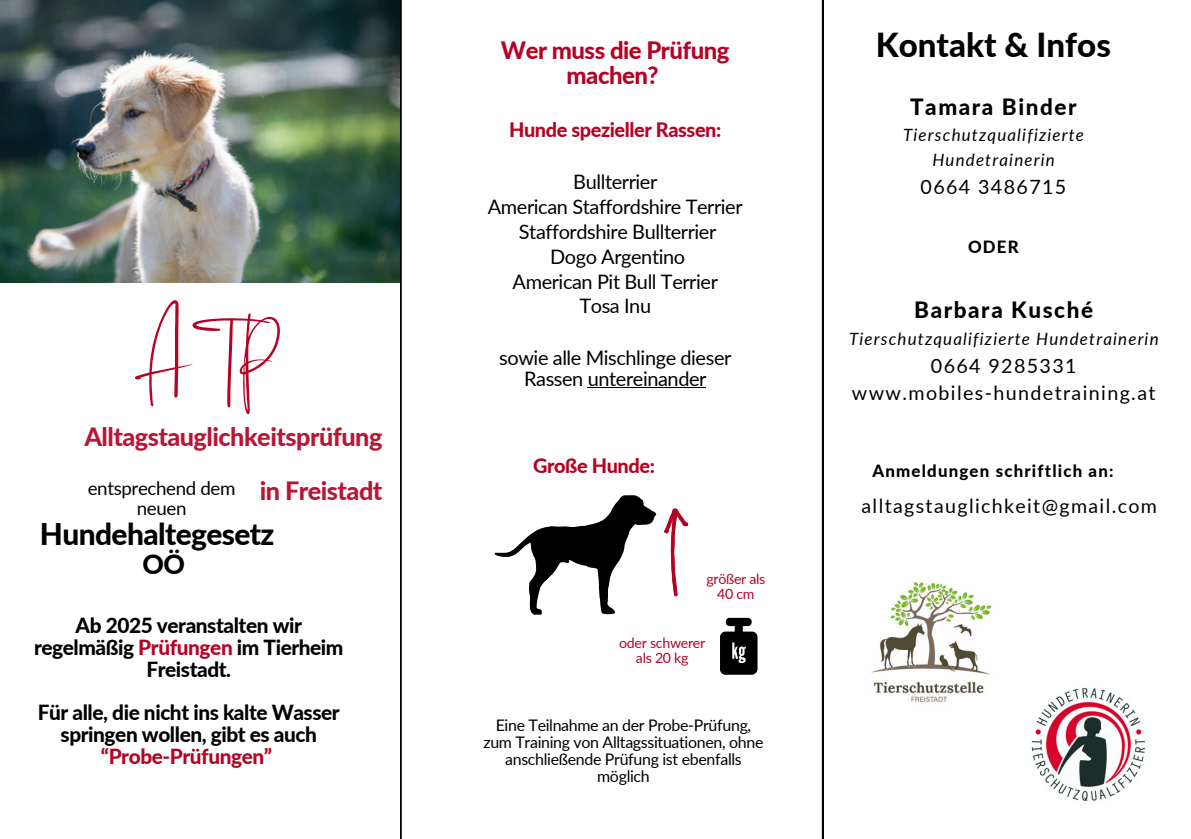
<style>
.page{position:relative;width:1191px;height:839px;background:#fff}
.page>*{position:absolute;margin:0;border:0;box-sizing:border-box;transform-origin:0 0}
.t1{font:73.2px "Brilliant Signature 1";color:#b40426}
.t2{font:800 33.2px "Lato";color:#000}
.t3{font:800 29.8px "Lato";letter-spacing:-.02em;color:#000}
.t4{font:800 26.6px "Lato";color:#000}
.t5{font:800 25.2px/54px "Lato";letter-spacing:-.02em;color:#b40426;text-align:right}
.t6{font:800 24px/25px "Lato";letter-spacing:-.02em;color:#b40426;text-align:center}
.t7{font:800 22.4px "Lato";letter-spacing:.07em;color:#000}
.t8{font:800 20.8px/21.8px "Lato";letter-spacing:-.02em;color:#000;text-align:center}
.t9{font:20px/25px "Lato";letter-spacing:-.02em;color:#000;text-align:center}
.t10{font:800 20px "Lato";letter-spacing:-.02em;color:#b40426}
.t11{font:19.6px "Lato";letter-spacing:.07em;color:#000}
.t12{font:18.8px/20px "Lato";letter-spacing:-.02em;color:#000;text-align:center}
.t13{font:italic 17px/24.4px "Lato";letter-spacing:.07em;color:#000;text-align:center}
.t14{font:800 16.8px "Lato";letter-spacing:.07em;color:#000}
.t15{font:16px/17px "Lato";letter-spacing:-.02em;color:#000;text-align:center}
.t16{font:14.2px/14.8px "Lato";letter-spacing:-.02em;color:#b40426;text-align:center}
.s1{color:#b40426}
</style>
<div class="page">
<img style="left:0;top:0;width:400px;height:282px">
<svg style="left:400px;top:0;width:423px;height:838px"></svg>
<img style="left:871px;top:582px;width:121px;height:120px">
<img style="left:1031px;top:687px;width:115px;height:115px">
<hr style="left:588px;top:387px;width:118px;height:1px;background:#000">
<h4 class="t1" style="left:134px;top:335px;width:125px">ATP</h4>
<p class="t5" style="left:84px;top:409px;width:300px">Alltagstauglichkeitsprüfung in Freistadt</p>
<p class="t12" style="left:88px;top:477px;width:149px">entsprechend dem neuen</p>
<p class="t3" style="left:40px;top:515px;width:236px">Hundehaltegesetz</p>
<h1 class="t4" style="left:143px;top:548px;width:44px">OÖ</h1>
<h4 class="t8" style="left:34px;top:614px;width:311px">Ab 2025 veranstalten wir regelmäßig <span class="s1">Prüfungen</span> im Tierheim<br>Freistadt.</h4>
<h3 class="t8" style="left:38px;top:701px;width:303px">Für alle, die nicht ins kalte Wasser springen wollen, gibt es auch <span class="s1">“Probe-Prüfungen”</span></h3>
<p class="t6" style="left:501px;top:37px;width:230px">Wer muss die Prüfung machen?</p>
<h6 class="t10" style="left:509px;top:117px;width:214px">Hunde spezieller Rassen:</h6>
<h6 class="t9" style="left:488px;top:168px;width:256px">Bullterrier<br>American Staffordshire Terrier<br>Staffordshire Bullterrier<br>Dogo Argentino<br>American Pit Bull Terrier<br>Tosa Inu</h6>
<h5 class="t9" style="left:499px;top:347px;width:234px;line-height:21px">sowie alle Mischlinge dieser<br>Rassen untereinander</h5>
<h5 class="t10" style="left:533px;top:453px;width:123px">Große Hunde:</h5>
<p class="t16" style="left:706px;top:571px;width:61px">größer als</p>
<h4 class="t16" style="left:717px;top:586px;width:39px">40 cm</h4>
<h5 class="t16" style="left:619px;top:635px;width:88px">oder schwerer als 20 kg</h5>
<h5 class="t15" style="left:483px;top:716px;width:282px">Eine Teilnahme an der Probe-Prüfung, zum Training von Alltagssituationen, ohne anschließende Prüfung ist ebenfalls möglich</h5>
<p class="t2" style="left:876px;top:24px;width:237px">Kontakt &amp; Infos</p>
<p class="t7" style="left:910px;top:93px;width:168px">Tamara Binder</p>
<p class="t13" style="left:903px;top:123px;width:182px">Tierschutzqualifizierte<br>Hundetrainerin</p>
<p class="t11" style="left:921px;top:174px;width:147px">0664 3486715</p>
<p class="t14" style="left:968px;top:237px;width:52px">ODER</p>
<p class="t7" style="left:914px;top:296px;width:180px">Barbara Kusché</p>
<p class="t13" style="left:849px;top:326px;width:311px">Tierschutzqualifizierte Hundetrainerin</p>
<p class="t11" style="left:931px;top:353px;width:147px">0664 9285331</p>
<h2 class="t11" style="left:852px;top:381px;width:305px">www.mobiles-hundetraining.at</h2>
<p class="t14" style="left:872px;top:460px;width:243px">Anmeldungen schriftlich an:</p>
<p class="t11" style="left:862px;top:493px;width:297px">alltagstauglichkeit@gmail.com</p>
</div>
